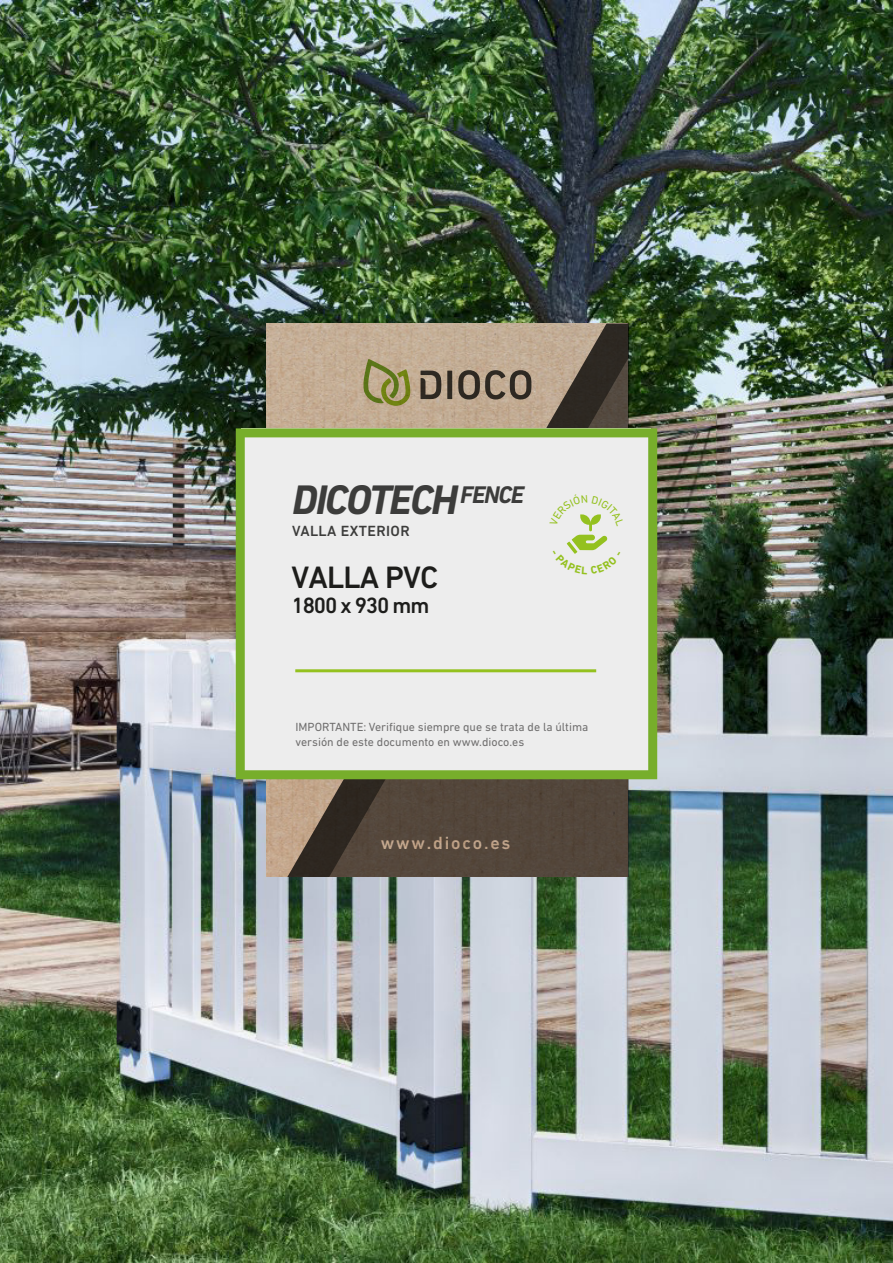
<style>
.page{position:relative;width:893px;height:1263px;background:#fff}
.page>*{position:absolute;margin:0;border:0;box-sizing:border-box;transform-origin:0 0}
.t1{font:italic 700 42px "DIN Next LT Pro";letter-spacing:-.05em;color:#3c3c3b}
.t2{font:500 31.5px "DIN Next LT Pro";letter-spacing:-.025em;color:#1d1d1b}
.t3{font:500 22.5px "DIN Next LT Pro";letter-spacing:-.05em;color:#1d1d1b}
.t4{font:500 18px "DIN Next LT Pro";letter-spacing:.1em;color:#fff}
.t5{font:500 15px "DIN Next LT Pro";letter-spacing:.025em;color:#3c3c3b}
.t6{font:12px/14.4px "DIN Next LT Pro";color:#706f6f}
</style>
<div class="page">
<img style="left:0;top:0;width:893px;height:1263px">
<svg style="left:253px;top:324px;width:376px;height:553px;background:#807161"></svg>
<svg style="left:236px;top:428px;width:421px;height:351px;background:#e2e7da"></svg>
<hr style="left:295px;top:669px;width:301px;height:3px;background:#94c11f">
<div style="left:447px;top:371px;width:5px;height:28px;background:#2e2922"></div>
<svg style="left:458px;top:370px;width:73px;height:29px;background:#827363"></svg>
<svg style="left:363px;top:359px;width:49px;height:47px;background:#a09964"></svg>
<svg style="left:421px;top:371px;width:20px;height:28px"></svg>
<svg style="left:550px;top:494px;width:74px;height:81px;background:#e4e8d9"></svg>
<h1 class="t1" style="left:292px;top:475px;width:233px">DICOTECH<sup>FENCE</sup></h1>
<p class="t5" style="left:292px;top:522px;width:119px">VALLA EXTERIOR</p>
<h2 class="t2" style="left:291px;top:559px;width:148px">VALLA PVC</h2>
<h3 class="t3" style="left:291px;top:592px;width:139px">1800 x 930 mm</h3>
<p class="t6" style="left:295px;top:720px;width:294px">IMPORTANTE: Verifique siempre que se trata de la última versión de este documento en www.dioco.es</p>
<h3 class="t4" style="left:381px;top:832px;width:131px">www.dioco.es</h3>
</div>
